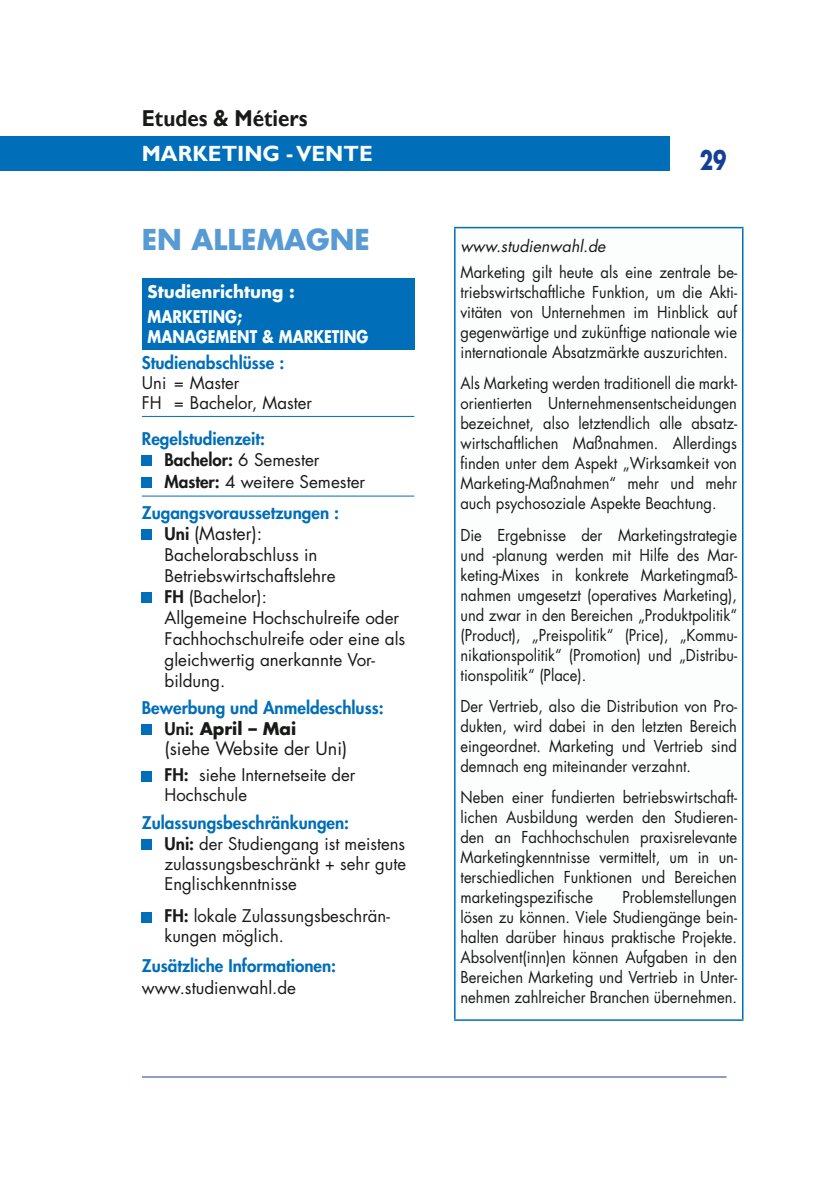
<style>
.page{position:relative;width:840px;height:1191px;background:#fff}
.page>*{position:absolute;margin:0;border:0;box-sizing:border-box;transform-origin:0 0}
.t1{font:700 28px "Futura Std";color:#589bd4}
.t2{font:700 26px "Futura Std";color:#143f94;scale:.75 1}
.t3{font:700 23px "Gill Sans";color:#181a18;scale:.9 1}
.t4{font:700 22px "Gill Sans";color:#fcfefe}
.t5{font:18px "Futura Std";color:#181a18}
.t6{font:17px/21px "Futura Std";color:#181a18}
.t7{font:800 17px/21px "Futura Std";color:#006eb9}
.t8{font:700 17px/25.6px "Futura Std";color:#fcfefe}
.t9{font:700 17px "Futura Std";color:#fcfefe;scale:.83 1}
.t10{font:16px/20px "Futura Std";color:#181a18;text-align:justify;scale:.92 1}
.t11{font:italic 16px "Futura Std";color:#181a18}
.s1{font-weight:800;color:#006eb9}
.s2{font-weight:800}
.s3{font-weight:800;font-size:17px}
.s4{color:#181a18}
.s5{font-weight:700;color:#181a18}
</style>
<div class="page">
<hr style="left:142px;top:1076px;width:584px;height:1px;background:#143f94">
<div style="left:0;top:136px;width:669px;height:34px;background:#006eb9"></div>
<div style="left:142px;top:278px;width:272px;height:71px;background:#006eb9"></div>
<hr style="left:142px;top:416px;width:272px;height:1px;background:#006eb9">
<hr style="left:142px;top:495px;width:272px;height:1px;background:#006eb9">
<div style="left:142px;top:455px;width:10px;height:10px;background:#006eb9"></div>
<div style="left:142px;top:477px;width:10px;height:10px;background:#006eb9"></div>
<div style="left:142px;top:529px;width:10px;height:11px;background:#006eb9"></div>
<div style="left:142px;top:592px;width:10px;height:11px;background:#006eb9"></div>
<div style="left:142px;top:724px;width:10px;height:10px;background:#006eb9"></div>
<div style="left:142px;top:771px;width:10px;height:10px;background:#006eb9"></div>
<div style="left:142px;top:839px;width:10px;height:10px;background:#006eb9"></div>
<div style="left:142px;top:912px;width:10px;height:10px;background:#006eb9"></div>
<hr style="left:454px;top:228px;width:1px;height:791px;background:#006eb9">
<hr style="left:454px;top:227px;width:289px;height:1px;background:#006eb9">
<hr style="left:741px;top:228px;width:2px;height:791px;background:#006eb9">
<hr style="left:454px;top:1019px;width:289px;height:1px;background:#006eb9">
<h3 class="t3" style="left:142px;top:104px;width:185px">Etudes &amp; Métiers</h3>
<h3 class="t4" style="left:142px;top:140px;width:232px">MARKETING - VENTE</h3>
<h1 class="t1" style="left:142px;top:221px;width:229px">EN ALLEMAGNE</h1>
<p class="t8" style="left:147px;top:278px;width:149px">Studienrichtung :<br>MARKETING;</p>
<p class="t9" style="left:147px;top:326px;width:267px">MANAGEMENT &amp; MARKETING</p>
<p class="t7" style="left:142px;top:353px;width:144px">Studienabschlüsse :</p>
<p class="t6" style="left:142px;top:373px;width:171px;line-height:20px">Uni = Master<br>FH = Bachelor, Master</p>
<p class="t6" style="left:164px;top:428px;width:202px;line-height:21.6px;text-indent:-23px"><span class="s1">Regelstudienzeit:<br></span><span class="s2">Bachelor:</span> 6 Semester<br><span class="s2">Master:</span> 4 weitere Semester</p>
<p class="t7" style="left:142px;top:502px;width:198px">Zugangsvoraussetzungen :</p>
<p class="t5" style="left:164px;top:521px;width:99px"><span class="s3">Uni</span> (Master):</p>
<p class="t6" style="left:164px;top:544px;width:242px">Bachelorabschluss in<br>Betriebswirtschaftslehre<br><span class="s2">FH</span> (Bachelor):<br>Allgemeine Hochschulreife oder<br>Fachhochschulreife oder eine als gleichwertig anerkannte Vor&shy;bildung.</p>
<p class="t7" style="left:164px;top:697px;width:220px;text-indent:-23px">Bewerbung und Anmeldeschluss:<br><span class="s4">Uni:</span> <span class="s5">April – Mai</span></p>
<p class="t5" style="left:164px;top:736px;width:184px">(siehe Website der Uni)</p>
<p class="t6" style="left:164px;top:765px;width:192px;line-height:20px"><span class="s2">FH:</span> siehe Internetseite der<br>Hochschule</p>
<p class="t6" style="left:164px;top:812px;width:243px;line-height:20.4px;text-indent:-23px"><span class="s1">Zulassungsbeschränkungen:<br></span><span class="s2">Uni:</span> der Studiengang ist meistens zulassungsbeschränkt + sehr gute<br>Englischkenntnisse</p>
<p class="t6" style="left:164px;top:906px;width:227px;line-height:20px"><span class="s2">FH:</span> lokale Zulassungsbeschrän&shy;kungen möglich.</p>
<p class="t7" style="left:142px;top:955px;width:196px">Zusätzliche Informationen:</p>
<p class="t6" style="left:142px;top:977px;width:156px">www.studienwahl.de</p>
<h2 class="t2" style="left:699px;top:143px;width:37px">29</h2>
<p class="t11" style="left:460px;top:236px;width:146px">www.studienwahl.de</p>
<p class="t10" style="left:460px;top:262px;width:302px">Marketing gilt heute als eine zentrale be&shy;triebswirtschaftliche Funktion, um die Akti&shy;vitäten von Unternehmen im Hinblick auf gegenwärtige und zukünftige nationale wie internationale Absatzmärkte auszurichten.</p>
<p class="t10" style="left:460px;top:373px;width:302px">Als Marketing werden traditionell die markt&shy;orientierten Unternehmensentscheidungen bezeichnet, also letztendlich alle absatz&shy;wirtschaftlichen Maßnahmen. Allerdings finden unter dem Aspekt „Wirksamkeit von Marketing-Maßnahmen“ mehr und mehr auch psychosoziale Aspekte Beachtung.</p>
<p class="t10" style="left:460px;top:525px;width:302px">Die Ergebnisse der Marketingstrategie und -planung werden mit Hilfe des Mar&shy;keting-Mixes in konkrete Marketingmaß&shy;nahmen umgesetzt (operatives Marketing), und zwar in den Bereichen „Produktpolitik“ (Product), „Preispolitik“ (Price), „Kommu&shy;nikationspolitik“ (Promotion) und „Distribu&shy;tionspolitik“ (Place).</p>
<p class="t10" style="left:460px;top:696px;width:302px">Der Vertrieb, also die Distribution von Pro&shy;dukten, wird dabei in den letzten Bereich eingeordnet. Marketing und Vertrieb sind demnach eng miteinander verzahnt.</p>
<p class="t10" style="left:460px;top:787px;width:302px">Neben einer fundierten betriebswirtschaft&shy;lichen Ausbildung werden den Studieren&shy;den an Fachhochschulen praxisrelevante Marketingkenntnisse vermittelt, um in un&shy;terschiedlichen Funktionen und Bereichen marketingspezifische</p>
<p class="t10" style="left:460px;top:887px;width:302px;text-indent:162px">Problemstellungen lösen zu können. Viele Studiengänge bein&shy;halten darüber hinaus praktische Projekte.<br>Absolvent(inn)en können Aufgaben in den Bereichen Marketing und Vertrieb in Unter&shy;nehmen zahlreicher Branchen übernehmen.</p>
</div>
